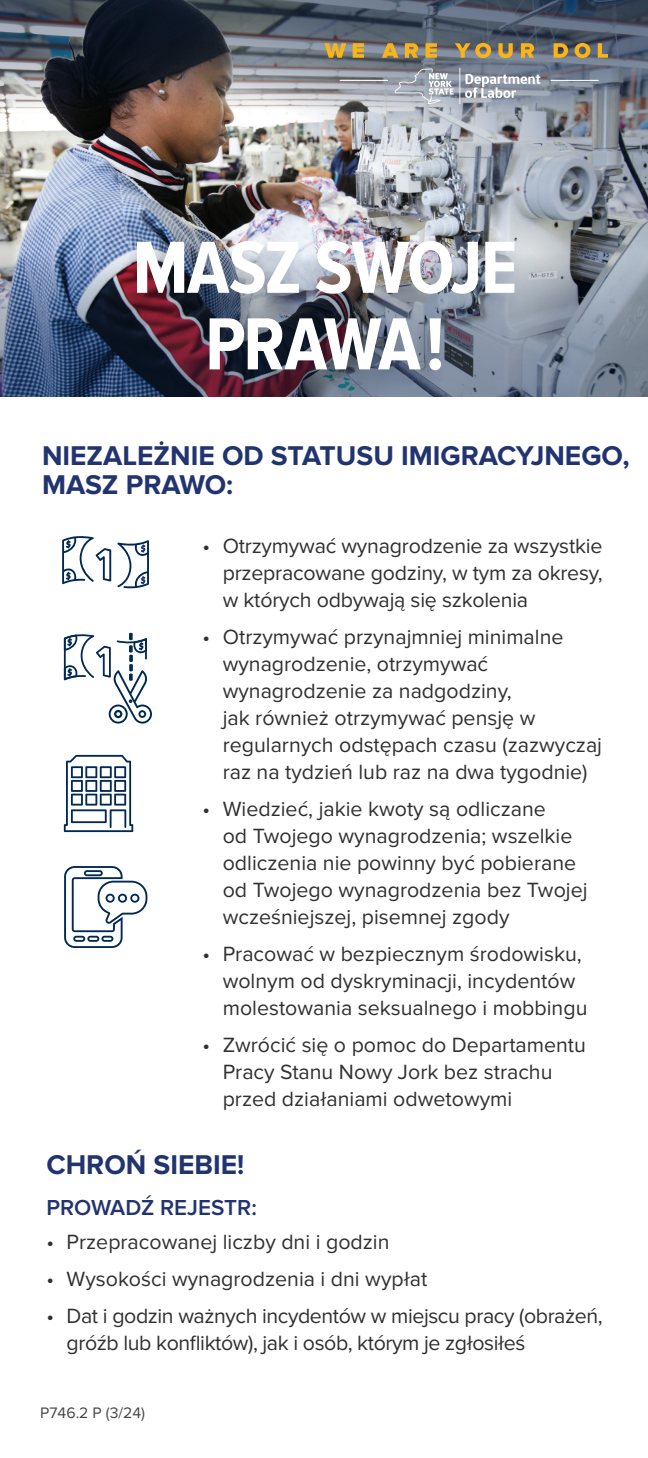
<style>
.page{position:relative;width:648px;height:1458px;background:#fff}
.page>*{position:absolute;margin:0;border:0;box-sizing:border-box;transform-origin:0 0}
.t1{font:700 76.5px/76.5px "Proxima Nova Cond";letter-spacing:-.03em;color:#fff;text-align:center}
.t2{font:700 28.12px/28.3px "Proxima Nova";color:#22346f}
.t3{font:600 22.5px "Proxima Nova";color:#22346f}
.t4{font:21.38px/27px "Proxima Nova";color:#312f30}
.t5{font:21.38px/27px "Proxima Nova";letter-spacing:-.02em;color:#312f30}
.t6{font:15.75px "Proxima Nova";color:#454647}
</style>
<div class="page">
<img style="left:0;top:0;width:648px;height:397px">
<svg style="left:62px;top:536px;width:49px;height:48px"></svg>
<svg style="left:117px;top:540px;width:32px;height:48px"></svg>
<svg style="left:64px;top:866px;width:83px;height:82px"></svg>
<svg style="left:64px;top:755px;width:69px;height:77px"></svg>
<svg style="left:64px;top:633px;width:88px;height:91px"></svg>
<div style="left:120px;top:239px;width:402px;height:151px;background:#071e42;opacity:.16"></div>
<svg style="left:550px;top:80px;width:49px;height:1px"></svg>
<svg style="left:340px;top:80px;width:48px;height:1px"></svg>
<svg style="left:324px;top:43px;width:22px;height:15px"></svg>
<svg style="left:353px;top:43px;width:11px;height:15px"></svg>
<svg style="left:382px;top:43px;width:16px;height:15px"></svg>
<svg style="left:405px;top:43px;width:13px;height:15px"></svg>
<svg style="left:426px;top:43px;width:11px;height:15px"></svg>
<svg style="left:455px;top:43px;width:36px;height:15px"></svg>
<svg style="left:498px;top:43px;width:15px;height:15px"></svg>
<svg style="left:521px;top:43px;width:13px;height:15px"></svg>
<svg style="left:554px;top:43px;width:14px;height:15px"></svg>
<svg style="left:575px;top:43px;width:15px;height:15px"></svg>
<svg style="left:598px;top:43px;width:10px;height:15px"></svg>
<svg style="left:395px;top:68px;width:146px;height:36px;background:#a2a8b4"></svg>
<h1 class="t1" style="left:132px;top:232px;width:387px">MASZ SWOJE<br>PRAWA!</h1>
<h2 class="t2" style="left:42px;top:442px;width:589px">NIEZALEŻNIE OD STATUSU IMIGRACYJNEGO,<br>MASZ PRAWO:</h2>
<p class="t4" style="left:223px;top:533px;width:382px;text-align:justify;text-indent:-20px">• Otrzymywać wynagrodzenie za wszystkie przepracowane godziny, w tym za okresy, w których odbywają się szkolenia</p>
<p class="t4" style="left:223px;top:624px;width:381px;text-indent:-20px">• Otrzymywać przynajmniej minimalne wynagrodzenie, otrzymywać wynagrodzenie za nadgodziny,<br>jak również otrzymywać pensję w regularnych odstępach czasu (zazwyczaj raz na tydzień lub raz na dwa tygodnie)</p>
<p class="t4" style="left:223px;top:796px;width:366px;text-indent:-20px">• Wiedzieć, jakie kwoty są odliczane<br>od Twojego wynagrodzenia; wszelkie odliczenia nie powinny być pobierane od Twojego wynagrodzenia bez Twojej wcześniejszej, pisemnej zgody</p>
<p class="t4" style="left:223px;top:941px;width:366px;text-indent:-20px">• Pracować w bezpiecznym środowisku, wolnym od dyskryminacji, incydentów molestowania seksualnego i mobbingu</p>
<p class="t4" style="left:223px;top:1032px;width:365px;text-indent:-20px">• Zwrócić się o pomoc do Departamentu<br>Pracy Stanu Nowy Jork bez strachu przed działaniami odwetowymi</p>
<h2 class="t2" style="left:46px;top:1151px;width:200px">CHROŃ SIEBIE!</h2>
<p class="t3" style="left:46px;top:1198px;width:212px">PROWADŹ REJESTR:</p>
<p class="t4" style="left:46px;top:1229px;width:345px">• Przepracowanej liczby dni i godzin</p>
<p class="t4" style="left:46px;top:1266px;width:383px">• Wysokości wynagrodzenia i dni wypłat</p>
<p class="t5" style="left:67px;top:1303px;width:538px;text-indent:-20px">• Dat i godzin ważnych incydentów w miejscu pracy (obrażeń, gróźb lub konfliktów), jak i osób, którym je zgłosiłeś</p>
<p class="t6" style="left:40px;top:1404px;width:107px">P746.2 P (3/24)</p>
</div>
